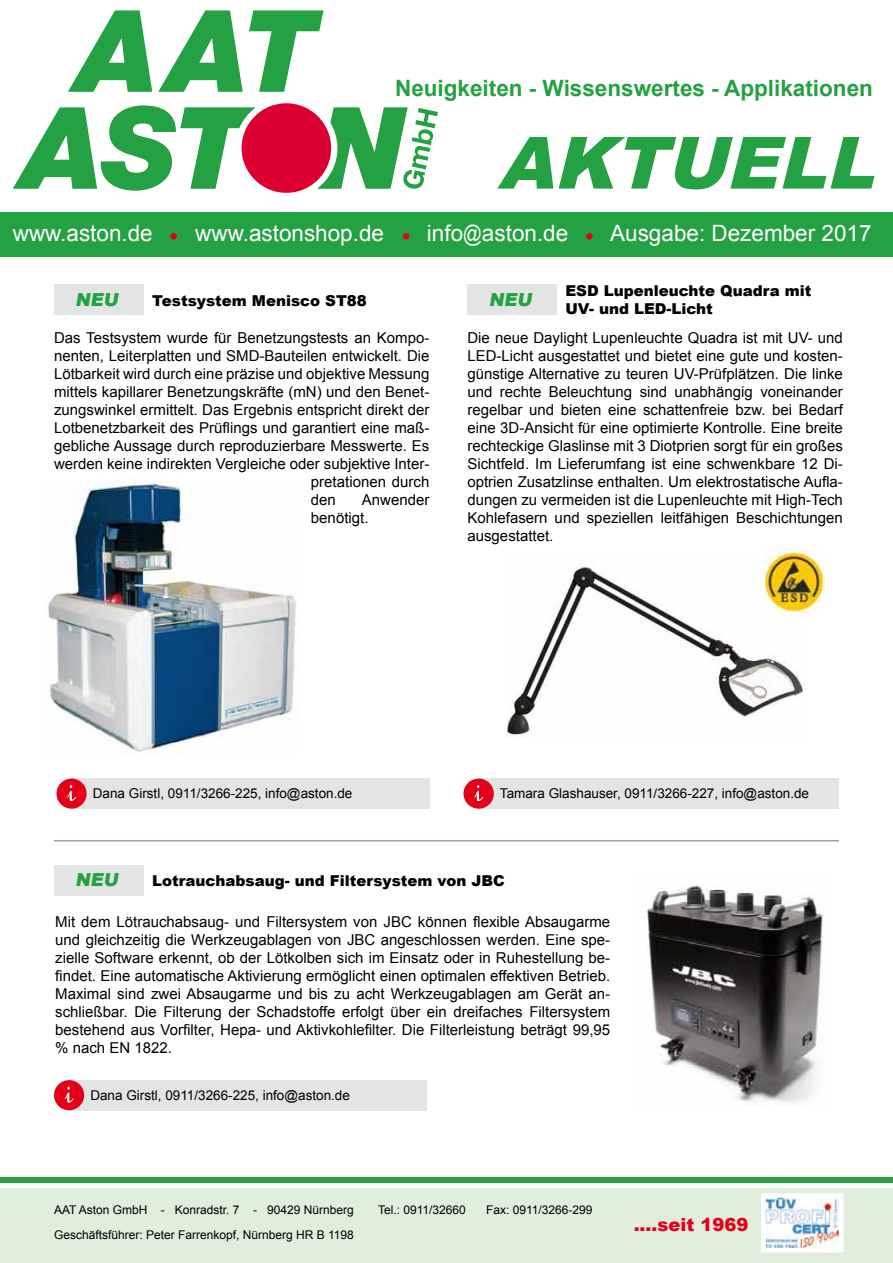
<style>
.page{position:relative;width:893px;height:1263px;background:#fff}
.page>*{position:absolute;margin:0;border:0;box-sizing:border-box;transform-origin:0 0}
.t1{font:italic 900 72px "Arial";color:#24a142}
.t2{font:22.5px "Arial";color:#fff}
.t3{font:700 22.5px "Arial";color:#24a142}
.t4{font:900 18px "Arial";color:#e2001a}
.t5{font:italic 900 18px "Arial";color:#24a142}
.t6{font:15px/18px "Arial";color:#000;text-align:justify}
.t7{font:900 15px/18px "Arial";color:#000}
.t8{font:13.5px "Arial";color:#000}
.t9{font:12px "Arial";color:#000}
.s1{font-family:"Arial Narrow"}
</style>
<div class="page">
<div style="left:0;top:212px;width:893px;height:44px;background:#24a142"></div>
<div style="left:170px;top:233px;width:7px;height:7px;background:#e2001a;border-radius:50%"></div>
<div style="left:403px;top:233px;width:6px;height:7px;background:#e2001a;border-radius:50%"></div>
<div style="left:586px;top:233px;width:7px;height:7px;background:#e2001a;border-radius:50%"></div>
<div style="left:0;top:1188px;width:893px;height:75px;background:#e1eedc"></div>
<div style="left:0;top:1177px;width:893px;height:6px;background:#24a142"></div>
<img style="left:761px;top:1193px;width:83px;height:60px">
<svg style="left:68px;top:10px;width:84px;height:82px"></svg>
<svg style="left:158px;top:10px;width:85px;height:82px"></svg>
<svg style="left:249px;top:10px;width:75px;height:82px"></svg>
<div style="left:242px;top:103px;width:89px;height:90px;background:#db0031;border-radius:50%"></div>
<svg style="left:13px;top:105px;width:243px;height:86px"></svg>
<svg style="left:317px;top:107px;width:121px;height:82px"></svg>
<div style="left:72px;top:778px;width:357px;height:31px;background:#e3e4e4"></div>
<div style="left:56px;top:778px;width:31px;height:31px;background:#e2001a;border-radius:50%"></div>
<svg style="left:67px;top:785px;width:9px;height:16px"></svg>
<div style="left:54px;top:284px;width:89px;height:31px;background:#e3e4e4"></div>
<img style="left:48px;top:481px;width:250px;height:274px">
<div style="left:69px;top:1080px;width:358px;height:30px;background:#e3e4e4"></div>
<div style="left:54px;top:1080px;width:30px;height:30px;background:#e2001a;border-radius:50%"></div>
<svg style="left:65px;top:1086px;width:9px;height:17px"></svg>
<div style="left:54px;top:865px;width:89px;height:30px;background:#e3e4e4"></div>
<img style="left:646px;top:885px;width:177px;height:221px">
<hr style="left:54px;top:840px;width:785px;height:1px;background:#9c9e9f">
<div style="left:467px;top:284px;width:90px;height:31px;background:#e3e4e4"></div>
<img style="left:506px;top:566px;width:299px;height:171px">
<div style="left:479px;top:778px;width:360px;height:31px;background:#e3e4e4"></div>
<div style="left:463px;top:778px;width:31px;height:31px;background:#e2001a;border-radius:50%"></div>
<svg style="left:474px;top:785px;width:9px;height:16px"></svg>
<img style="left:764px;top:550px;width:61px;height:62px">
<h2 class="t3" style="left:395px;top:73px;width:479px">Neuigkeiten - Wissenswertes - Applikationen</h2>
<h1 class="t1" style="left:497px;top:111px;width:402px">AKTUELL</h1>
<h2 class="t2" style="left:13px;top:219px;width:142px">www.aston.de</h2>
<h2 class="t2" style="left:195px;top:219px;width:190px">www.astonshop.de</h2>
<h2 class="t2" style="left:427px;top:219px;width:143px">info<span class="s1">@</span>aston.de</h2>
<h2 class="t2" style="left:610px;top:218px;width:263px">Ausgabe: Dezember 2017</h2>
<p class="t5" style="left:75px;top:286px;width:48px">NEU</p>
<p class="t7" style="left:152px;top:291px;width:216px">Testsystem Menisco ST88</p>
<p class="t6" style="left:54px;top:329px;width:377px">Das Testsystem wurde für Benetzungstests an Kompo-</p>
<p class="t6" style="left:54px;top:347px;width:377px">nenten, Leiterplatten und SMD-Bauteilen entwickelt. Die</p>
<p class="t6" style="left:54px;top:365px;width:377px">Lötbarkeit wird durch eine präzise und objektive Messung</p>
<p class="t6" style="left:54px;top:383px;width:377px">mittels kapillarer Benetzungskräfte (mN) und den Benet-</p>
<p class="t6" style="left:54px;top:401px;width:377px">zungswinkel ermittelt. Das Ergebnis entspricht direkt der</p>
<p class="t6" style="left:54px;top:419px;width:377px">Lotbenetzbarkeit des Prüflings und garantiert eine maß-</p>
<p class="t6" style="left:54px;top:437px;width:377px">gebliche Aussage durch reproduzierbare Messwerte. Es</p>
<p class="t6" style="left:54px;top:455px;width:377px">werden keine indirekten Vergleiche oder subjektive Inter-</p>
<p class="t6" style="left:311px;top:473px;width:120px">pretationen durch</p>
<p class="t6" style="left:311px;top:491px;width:27px">den</p>
<p class="t6" style="left:311px;top:491px;width:120px;text-indent:51px">Anwender benötigt.</p>
<p class="t7" style="left:565px;top:282px;width:247px">ESD Lupenleuchte Quadra mit<br>UV- und LED-Licht</p>
<p class="t6" style="left:467px;top:329px;width:377px">Die neue Daylight Lupenleuchte Quadra ist mit UV- und LED-Licht ausgestattet und bietet eine gute und kosten&shy;günstige Alternative zu teuren UV-Prüfplätzen. Die linke und rechte Beleuchtung sind unabhängig voneinander regelbar und bieten eine schattenfreie bzw. bei Bedarf eine 3D-Ansicht für eine optimierte Kontrolle. Eine breite rechteckige Glaslinse mit 3 Diotprien sorgt für ein großes Sichtfeld. Im Lieferumfang ist eine schwenkbare 12 Di&shy;optrien Zusatzlinse enthalten. Um elektrostatische Aufla&shy;dungen zu vermeiden ist die Lupenleuchte mit High-Tech Kohlefasern und speziellen leitfähigen Beschichtungen ausgestattet.</p>
<p class="t5" style="left:489px;top:286px;width:48px">NEU</p>
<p class="t8" style="left:93px;top:785px;width:261px">Dana Girstl, 0911/3266-225, info@aston.de</p>
<p class="t8" style="left:500px;top:785px;width:311px">Tamara Glashauser, 0911/3266-227, info@aston.de</p>
<p class="t5" style="left:75px;top:867px;width:48px">NEU</p>
<p class="t7" style="left:152px;top:871px;width:354px">Lotrauchabsaug- und Filtersystem von JBC</p>
<p class="t6" style="left:55px;top:912px;width:556px">Mit dem Lötrauchabsaug- und Filtersystem von JBC können flexible Absaugarme und gleichzeitig die Werkzeugablagen von JBC angeschlossen werden. Eine spe&shy;zielle Software erkennt, ob der Lötkolben sich im Einsatz oder in Ruhestellung be&shy;findet. Eine automatische Aktivierung ermöglicht einen optimalen effektiven Betrieb.<br>Maximal sind zwei Absaugarme und bis zu acht Werkzeugablagen am Gerät an&shy;schließbar. Die Filterung der Schadstoffe erfolgt über ein dreifaches Filtersystem bestehend aus Vorfilter, Hepa- und Aktivkohlefilter. Die Filterleistung beträgt 99,95 % nach EN 1822.</p>
<p class="t8" style="left:90px;top:1086px;width:261px">Dana Girstl, 0911/3266-225, info@aston.de</p>
<p class="t9" style="left:54px;top:1202px;width:301px">AAT Aston GmbH - Konradstr. 7 - 90429 Nürnberg</p>
<p class="t9" style="left:378px;top:1202px;width:89px">Tel.: 0911/32660</p>
<p class="t9" style="left:486px;top:1202px;width:108px">Fax: 0911/3266-299</p>
<p class="t9" style="left:54px;top:1227px;width:301px">Geschäftsführer: Peter Farrenkopf, Nürnberg HR B 1198</p>
<p class="t4" style="left:634px;top:1211px;width:116px">....seit 1969</p>
</div>
